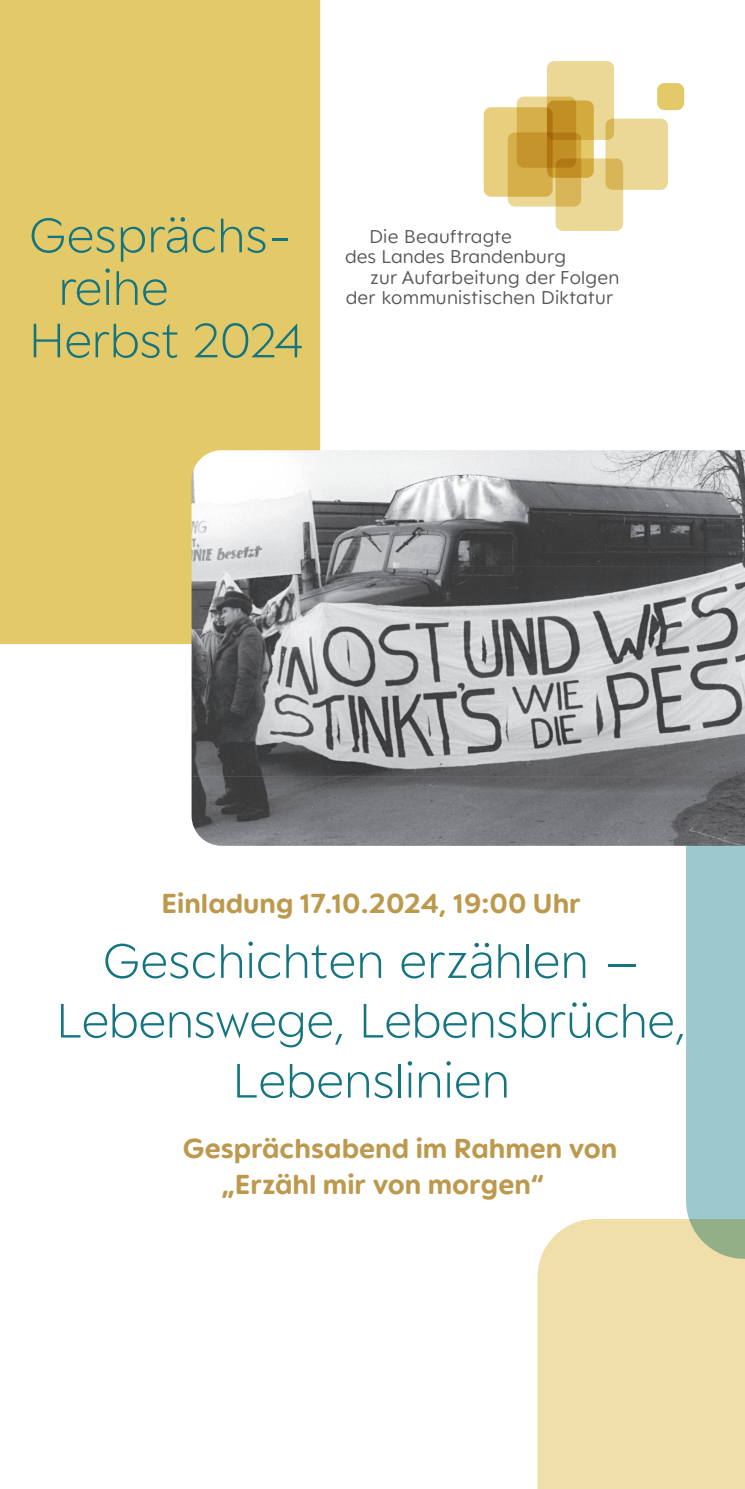
<style>
.page{position:relative;width:745px;height:1489px;background:#fff}
.page>*{position:absolute;margin:0;border:0;box-sizing:border-box;transform-origin:0 0}
.t1{font:100 52.5px/59.8px "ES Peak";color:#147581}
.t2{font:700 30px/36px "ES Peak Rounded";color:#bc994d}
.t3{font:300 20.25px/20px "ES Peak Rounded";letter-spacing:.01em;color:#57585a;text-align:right}
</style>
<div class="page">
<div style="left:537px;top:1219px;width:207px;height:269px;background:#f0dfaa"></div>
<svg style="left:685px;top:845px;width:59px;height:413px"></svg>
<div style="left:0;top:0;width:320px;height:644px;background:#e4c968"></div>
<img style="left:191px;top:450px;width:553px;height:395px">
<div style="left:516px;top:97px;width:59px;height:71px;background:#ebd896;border-radius:7px"></div>
<div style="left:555px;top:158px;width:67px;height:73px;background:#ebd896;border-radius:7px"></div>
<svg style="left:507px;top:132px;width:73px;height:74px"></svg>
<div style="left:605px;top:119px;width:62px;height:71px;background:#ebd896;border-radius:7px"></div>
<div style="left:656px;top:83px;width:27px;height:27px;background:#e4c969;border-radius:7px"></div>
<div style="left:546px;top:61px;width:67px;height:79px;background:#ebd896;border-radius:7px"></div>
<svg style="left:546px;top:100px;width:47px;height:78px;fill:#c18f24"></svg>
<svg style="left:483px;top:107px;width:69px;height:90px"></svg>
<h1 class="t1" style="left:29px;top:203px;width:265px">Gesprächs-</h1>
<h1 class="t1" style="left:29px;top:259px;width:275px;line-height:52.5px;text-indent:29px">reihe<br>Herbst 2024</h1>
<p class="t3" style="left:369px;top:225px;width:144px">Die Beauftragte</p>
<p class="t3" style="left:345px;top:245px;width:222px">des Landes Brandenburg</p>
<p class="t3" style="left:345px;top:266px;width:275px">zur Aufarbeitung der Folgen der kommunistischen Diktatur</p>
<h2 class="t2" style="left:161px;top:884px;width:420px">Einladung 17.10.2024, 19:00 Uhr</h2>
<h1 class="t1" style="left:56px;top:928px;width:631px;text-align:center">Geschichten erzählen –<br>Lebenswege, Lebensbrüche,<br>Lebenslinien</h1>
<h2 class="t2" style="left:221px;top:1128px;width:397px;text-indent:-39px">Gesprächsabend im Rahmen von „Erzähl mir von morgen“</h2>
</div>
